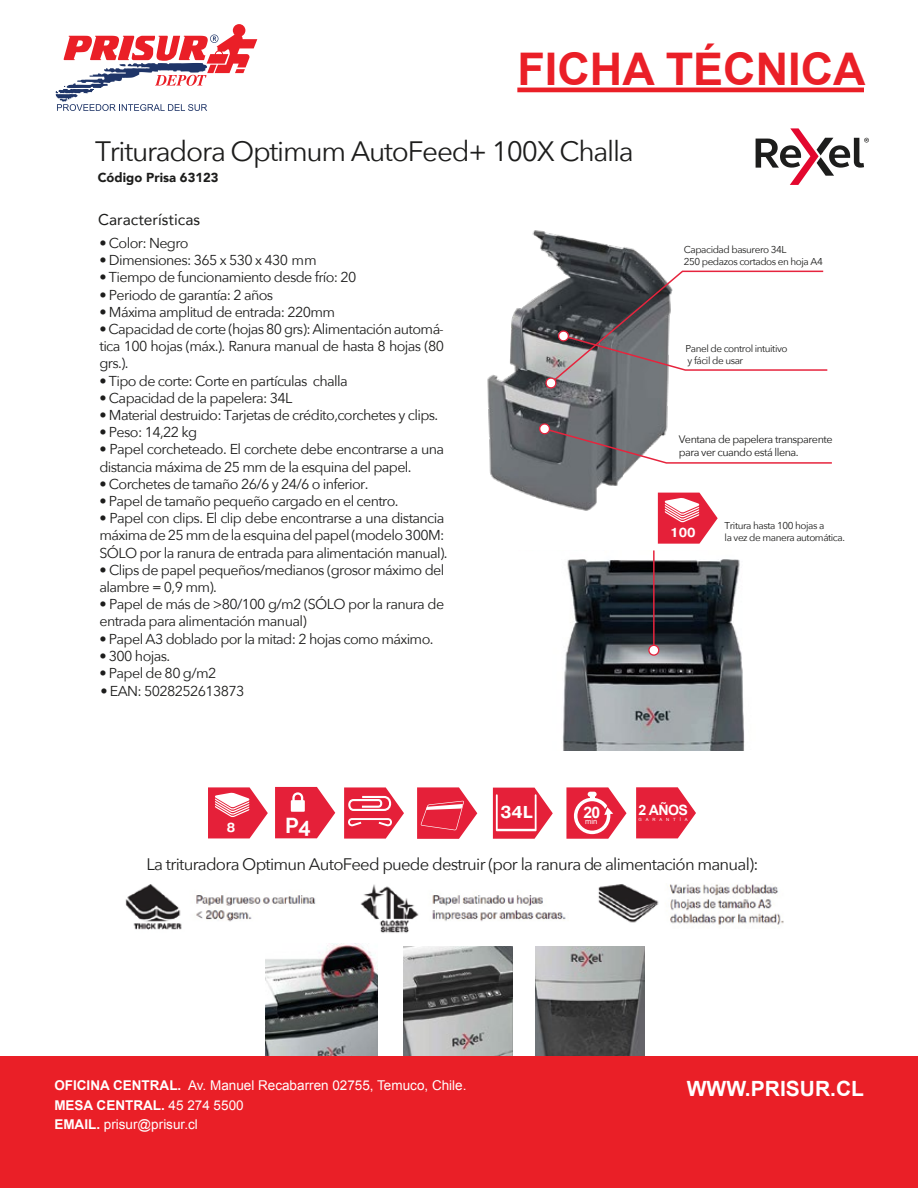
<style>
.page{position:relative;width:918px;height:1188px;background:#fff}
.page>*{position:absolute;margin:0;border:0;box-sizing:border-box;transform-origin:0 0}
.t1{font:700 45px "Arial";color:#ea1f27}
.t2{font:28.05px "Avenir Next";letter-spacing:-.045em;color:#1d1d1c}
.t3{font:700 21.75px "Raleway";color:#fff}
.t4{font:700 21px "Arial";color:#fff}
.t5{font:700 17.25px "Pragmatica";color:#fff}
.t6{font:16.65px "Avenir Next";letter-spacing:-.045em;color:#1d1d1c}
.t7{font:15.6px "Avenir";color:#1d1d1c}
.t8{font:14.4px/17.2px "Avenir Next";letter-spacing:-.045em;color:#1d1d1c}
.t9{font:700 14.25px "Arial";color:#fff}
.t10{font:13.5px/19.5px "Arial";color:#fff}
.t11{font:700 13.2px "Pragmatica";color:#fff}
.t12{font:900 13.05px "Avenir";color:#1d1d1c}
.t13{font:700 13.05px "Pragmatica";color:#fff}
.t14{font:10.8px/13px "Avenir Next";letter-spacing:-.045em;color:#1d1d1c}
.t15{font:9.9px/12px "Avenir Next";letter-spacing:-.045em;color:#1d1d1c}
.t16{font:7.5px "Arial";color:#fff}
.t17{font:4.35px "Arial";letter-spacing:.9em;color:#fff}
.s1{font-weight:700}
</style>
<div class="page">
<svg style="left:756px;top:128px;width:113px;height:57px"></svg>
<img style="left:487px;top:230px;width:187px;height:285px">
<svg style="left:208px;top:787px;width:60px;height:51px"></svg>
<div style="left:636px;top:787px;width:42px;height:51px;background:#e52039"></div>
<svg style="left:275px;top:787px;width:60px;height:51px"></svg>
<div style="left:344px;top:787px;width:42px;height:52px;background:#e52039"></div>
<svg style="left:348px;top:818px;width:44px;height:8px"></svg>
<svg style="left:348px;top:795px;width:46px;height:17px"></svg>
<div style="left:493px;top:788px;width:42px;height:51px;background:#e52039"></div>
<svg style="left:496px;top:794px;width:41px;height:37px"></svg>
<div style="left:566px;top:787px;width:42px;height:52px;background:#e52039"></div>
<div style="left:588px;top:792px;width:9px;height:5px;background:#fff;border-radius:3px"></div>
<svg style="left:574px;top:796px;width:39px;height:38px"></svg>
<svg style="left:417px;top:787px;width:60px;height:52px"></svg>
<svg style="left:538px;top:423px;width:294px;height:41px"></svg>
<svg style="left:545px;top:270px;width:283px;height:119px"></svg>
<img style="left:563px;top:559px;width:182px;height:191px">
<svg style="left:658px;top:493px;width:60px;height:51px"></svg>
<hr style="left:653px;top:550px;width:2px;height:100px;background:#e6243d">
<svg style="left:648px;top:645px;width:11px;height:11px"></svg>
<img style="left:404px;top:947px;width:108px;height:108px">
<img style="left:266px;top:944px;width:111px;height:111px">
<img style="left:535px;top:947px;width:109px;height:108px">
<img style="left:125px;top:884px;width:659px;height:49px">
<div style="left:0;top:1057px;width:918px;height:131px;background:#ea1f27"></div>
<svg style="left:56px;top:24px;width:201px;height:87px"></svg>
<hr style="left:517px;top:88px;width:347px;height:4px;background:#ea1f27">
<h1 class="t1" style="left:517px;top:40px;width:350px">FICHA TÉCNICA</h1>
<h2 class="t2" style="left:95px;top:127px;width:540px">Trituradora Optimum AutoFeed+ 100X Challa</h2>
<p class="t12" style="left:98px;top:166px;width:122px">Código Prisa 63123</p>
<p class="t7" style="left:98px;top:207px;width:103px">Características</p>
<p class="t8" style="left:99px;top:234px;width:91px">• Color: Negro</p>
<p class="t8" style="left:99px;top:251px;width:219px">• Dimensiones: 365 x 530 x 430 mm</p>
<p class="t8" style="left:99px;top:268px;width:259px">• Tiempo de funcionamiento desde frío: 20</p>
<p class="t8" style="left:99px;top:285px;width:175px">• Periodo de garantía: 2 años</p>
<p class="t8" style="left:99px;top:303px;width:237px">• Máxima amplitud de entrada: 220mm</p>
<p class="t8" style="left:99px;top:320px;width:346px;text-align:justify">• Capacidad de corte (hojas 80 grs): Alimentación automá&shy;tica 100 hojas (máx.). Ranura manual de hasta 8 hojas (80 grs.).</p>
<p class="t8" style="left:99px;top:371px;width:250px">• Tipo de corte: Corte en partículas challa</p>
<p class="t8" style="left:99px;top:389px;width:195px">• Capacidad de la papelera: 34L</p>
<p class="t8" style="left:99px;top:406px;width:340px">• Material destruido: Tarjetas de crédito,corchetes y clips.</p>
<p class="t8" style="left:99px;top:423px;width:99px">• Peso: 14,22 kg</p>
<p class="t8" style="left:99px;top:440px;width:346px">• Papel corcheteado. El corchete debe encontrarse a una distancia máxima de 25 mm de la esquina del papel.</p>
<p class="t8" style="left:99px;top:475px;width:270px">• Corchetes de tamaño 26/6 y 24/6 o inferior.</p>
<p class="t8" style="left:99px;top:492px;width:301px">• Papel de tamaño pequeño cargado en el centro.</p>
<p class="t8" style="left:99px;top:509px;width:350px">• Papel con clips. El clip debe encontrarse a una distancia máxima de 25 mm de la esquina del papel (modelo 300M:<br>SÓLO por la ranura de entrada para alimentación manual).</p>
<p class="t8" style="left:99px;top:561px;width:346px">• Clips de papel pequeños/medianos (grosor máximo del alambre = 0,9 mm).</p>
<p class="t8" style="left:99px;top:595px;width:346px">• Papel de más de &gt;80/100 g/m2 (SÓLO por la ranura de entrada para alimentación manual)</p>
<p class="t8" style="left:99px;top:629px;width:336px">• Papel A3 doblado por la mitad: 2 hojas como máximo.</p>
<p class="t8" style="left:99px;top:647px;width:72px">• 300 hojas.</p>
<p class="t8" style="left:99px;top:664px;width:118px">• Papel de 80 g/m2</p>
<p class="t8" style="left:100px;top:682px;width:146px">• EAN: 5028252613873</p>
<p class="t15" style="left:684px;top:243px;width:141px">Capacidad basurero 34L<br>250 pedazos cortados en hoja A4</p>
<p class="t15" style="left:686px;top:342px;width:104px">Panel de control intuitivo y fácil de usar</p>
<p class="t14" style="left:679px;top:432px;width:155px">Ventana de papelera transparente para ver cuando está llena.</p>
<p class="t13" style="left:670px;top:524px;width:27px">100</p>
<p class="t15" style="left:725px;top:520px;width:122px">Tritura hasta 100 hojas a<br>la vez de manera automática.</p>
<p class="t13" style="left:227px;top:819px;width:10px">8</p>
<h3 class="t3" style="left:285px;top:813px;width:27px">P4</h3>
<p class="t13" style="left:651px;top:796px;width:27px">850</p>
<p class="t13" style="left:498px;top:796px;width:27px">450</p>
<p class="t13" style="left:647px;top:796px;width:27px">450</p>
<p class="t11" style="left:502px;top:796px;width:27px">850</p>
<p class="t11" style="left:572px;top:796px;width:27px">450</p>
<p class="t13" style="left:577px;top:796px;width:27px">850</p>
<p class="t9" style="left:639px;top:801px;width:51px">2 AÑOS</p>
<p class="t17" style="left:639px;top:816px;width:51px">GARANTÍA</p>
<p class="t5" style="left:500px;top:801px;width:34px">34L</p>
<p class="t16" style="left:583px;top:817px;width:18px"><sup>20</sup>min</p>
<p class="t6" style="left:147px;top:850px;width:613px">La trituradora Optimun AutoFeed puede destruir (por la ranura de alimentación manual):</p>
<p class="t10" style="left:54px;top:1076px;width:414px"><span class="s1">OFICINA CENTRAL.</span> Av. Manuel Recabarren 02755, Temuco, Chile.<br><span class="s1">MESA CENTRAL.</span> 45 274 5500<br><span class="s1">EMAIL.</span> prisur@prisur.cl</p>
<h3 class="t4" style="left:687px;top:1074px;width:179px">WWW.PRISUR.CL</h3>
</div>
